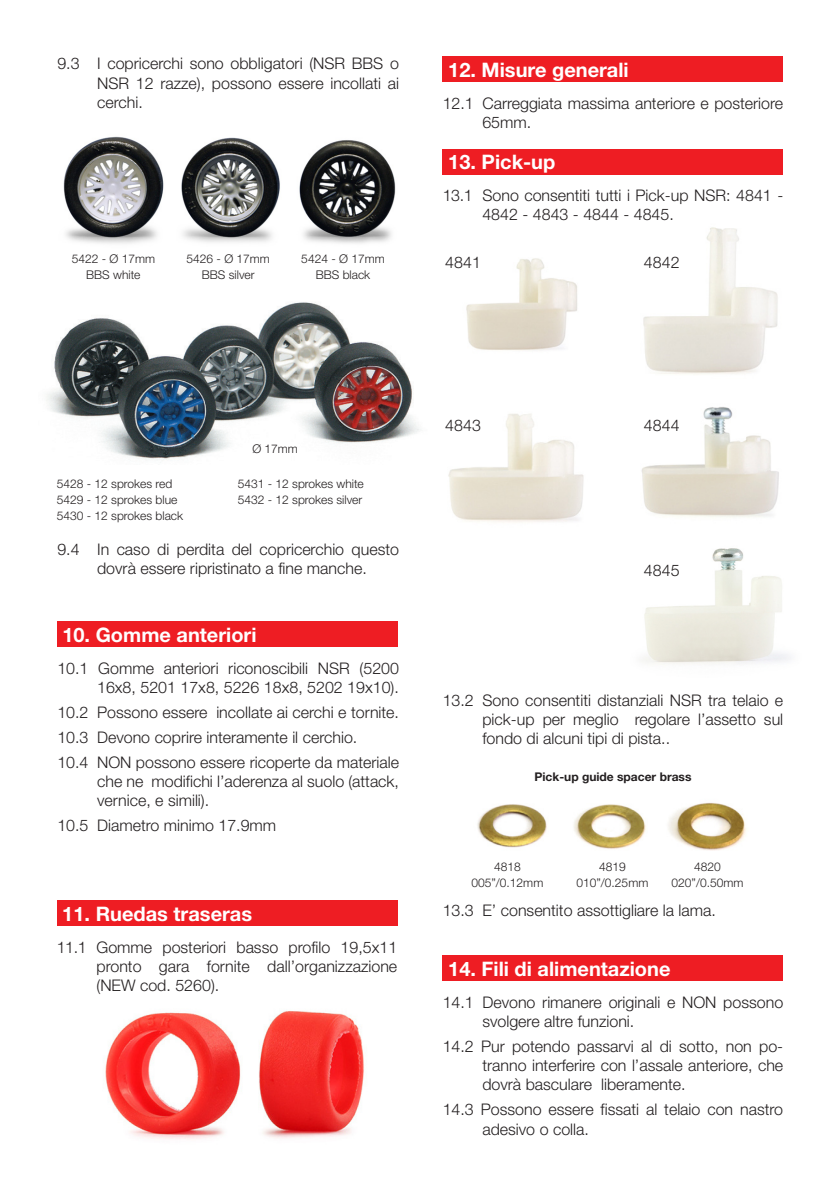
<style>
.page{position:relative;width:840px;height:1191px;background:#fff}
.page>*{position:absolute;margin:0;border:0;box-sizing:border-box;transform-origin:0 0}
.t1{font:700 20px "Helvetica Neue";color:#fff}
.t2{font:300 16px/19.2px "Helvetica Neue";color:#231f20}
.t3{font:300 12px/16px "Helvetica Neue";color:#231f20;text-align:center}
.t4{font:700 12px "Helvetica Neue";color:#231f20}
</style>
<div class="page">
<img style="left:643px;top:227px;width:135px;height:147px">
<img style="left:105px;top:1011px;width:259px;height:128px">
<div style="left:57px;top:621px;width:340px;height:26px;background:#ee1d23"></div>
<img style="left:63px;top:136px;width:333px;height:108px">
<img style="left:46px;top:302px;width:374px;height:159px">
<div style="left:57px;top:900px;width:340px;height:26px;background:#ee1d23"></div>
<div style="left:442px;top:57px;width:340px;height:25px;background:#ee1d23"></div>
<div style="left:442px;top:955px;width:340px;height:26px;background:#ee1d23"></div>
<div style="left:442px;top:149px;width:340px;height:25px;background:#ee1d23"></div>
<img style="left:466px;top:258px;width:111px;height:92px">
<img style="left:448px;top:414px;width:136px;height:108px">
<img style="left:641px;top:407px;width:138px;height:110px">
<img style="left:642px;top:548px;width:149px;height:116px">
<img style="left:477px;top:802px;width:270px;height:49px">
<p class="t2" style="left:97px;top:54px;width:303px;text-align:justify;text-indent:-40px">9.3 I copricerchi sono obbligatori (NSR BBS o NSR 12 razze), possono essere incollati ai cerchi.</p>
<p class="t3" style="left:72px;top:251px;width:85px">5422 - Ø 17mm<br>BBS white</p>
<p class="t3" style="left:186px;top:251px;width:85px">5426 - Ø 17mm<br>BBS silver</p>
<p class="t3" style="left:301px;top:251px;width:85px">5424 - Ø 17mm<br>BBS black</p>
<p class="t1" style="left:448px;top:58px;width:182px">12. Misure generali</p>
<p class="t2" style="left:482px;top:94px;width:302px;text-indent:-40px">12.1 Carreggiata massima anteriore e posteriore<br>65mm.</p>
<p class="t1" style="left:448px;top:150px;width:109px">13. Pick-up</p>
<p class="t2" style="left:482px;top:186px;width:302px;text-indent:-40px">13.1 Sono consentiti tutti i Pick-up NSR: 4841 -<br>4842 - 4843 - 4844 - 4845.</p>
<p class="t2" style="left:445px;top:252px;width:37px">4841</p>
<p class="t2" style="left:643px;top:252px;width:37px">4842</p>
<p class="t3" style="left:252px;top:441px;width:47px">Ø 17mm</p>
<p class="t3" style="left:57px;top:475px;width:128px;text-align:left">5428 - 12 sprokes red<br>5429 - 12 sprokes blue<br>5430 - 12 sprokes black</p>
<p class="t3" style="left:237px;top:475px;width:128px;text-align:left">5431 - 12 sprokes white<br>5432 - 12 sprokes silver</p>
<p class="t2" style="left:57px;top:539px;width:343px;text-align:center">9.4 In caso di perdita del copricerchio questo dovrà essere ripristinato a fine manche.</p>
<p class="t1" style="left:62px;top:622px;width:196px">10. Gomme anteriori</p>
<p class="t2" style="left:57px;top:658px;width:343px;text-align:right">10.1 Gomme anteriori riconoscibili NSR (5200<br>16x8, 5201 17x8, 5226 18x8, 5202 19x10).</p>
<p class="t2" style="left:57px;top:699px;width:343px;line-height:24.8px">10.2 Possono essere incollate ai cerchi e tornite.<br>10.3 Devono coprire interamente il cerchio.<br>10.4 NON possono essere ricoperte da materiale</p>
<p class="t2" style="left:97px;top:771px;width:303px">che ne modifichi l’aderenza al suolo (attack, vernice, e simili).</p>
<p class="t2" style="left:57px;top:815px;width:220px">10.5 Diametro minimo 17.9mm</p>
<p class="t1" style="left:62px;top:901px;width:191px">11. Ruedas traseras</p>
<p class="t2" style="left:96px;top:937px;width:302px;text-align:justify;text-indent:-40px">11.1 Gomme posteriori basso profilo 19,5x11 pronto gara fornite dall’organizzazione (NEW cod. 5260).</p>
<p class="t2" style="left:445px;top:415px;width:37px">4843</p>
<p class="t2" style="left:643px;top:415px;width:37px">4844</p>
<p class="t2" style="left:643px;top:560px;width:37px">4845</p>
<p class="t2" style="left:482px;top:690px;width:302px;text-align:justify;text-indent:-40px">13.2 Sono consentiti distanziali NSR tra telaio e pick-up per meglio regolare l’assetto sul fondo di alcuni tipi di pista..</p>
<p class="t4" style="left:534px;top:769px;width:158px">Pick-up guide spacer brass</p>
<p class="t3" style="left:471px;top:858px;width:73px">4818<br>005”/0.12mm</p>
<p class="t3" style="left:576px;top:858px;width:73px">4819<br>010”/0.25mm</p>
<p class="t3" style="left:671px;top:858px;width:73px">4820<br>020”/0.50mm</p>
<p class="t2" style="left:442px;top:900px;width:274px">13.3 E’ consentito assottigliare la lama.</p>
<p class="t1" style="left:448px;top:956px;width:224px">14. Fili di alimentazione</p>
<p class="t2" style="left:482px;top:992px;width:302px;text-indent:-40px">14.1 Devono rimanere originali e NON possono svolgere altre funzioni.</p>
<p class="t2" style="left:482px;top:1036px;width:302px;text-align:justify;text-indent:-40px">14.2 Pur potendo passarvi al di sotto, non po&shy;tranno interferire con l’assale anteriore, che dovrà basculare liberamente.</p>
<p class="t2" style="left:482px;top:1099px;width:302px;text-indent:-40px">14.3 Possono essere fissati al telaio con nastro adesivo o colla.</p>
</div>
